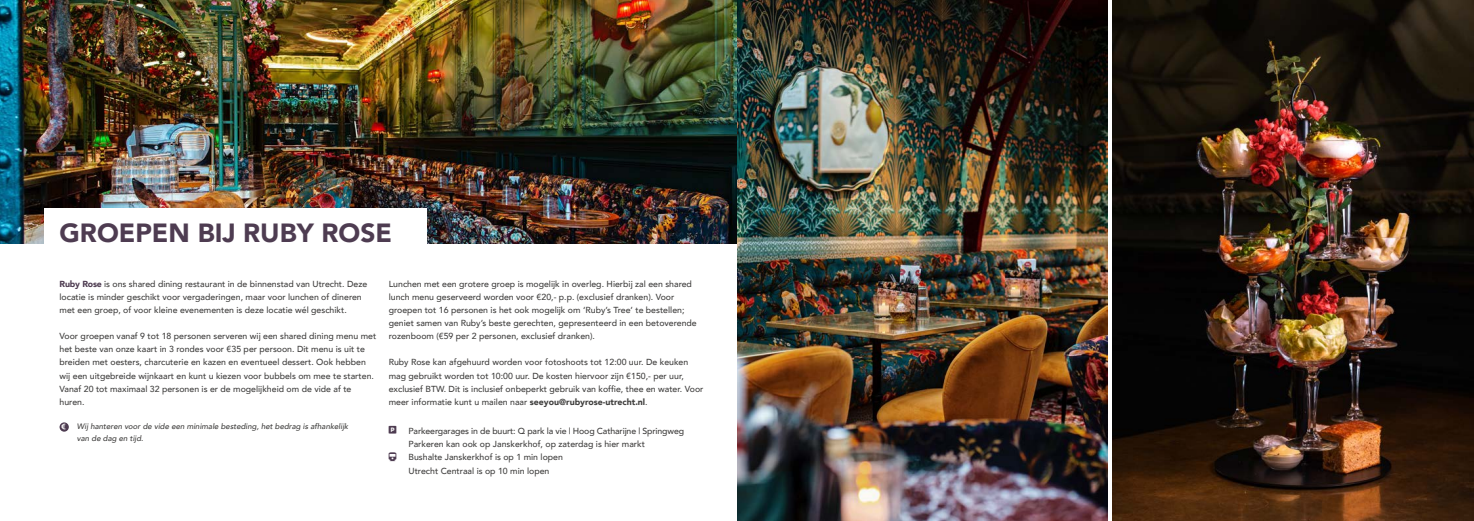
<style>
.page{position:relative;width:1474px;height:521px;background:#fff}
.page>*{position:absolute;margin:0;border:0;box-sizing:border-box;transform-origin:0 0}
.t1{font:900 26.25px "Avenir";color:#4e3c51}
.t2{font:500 8.75px/13.1px "Avenir";color:#403f3e}
.t3{font:italic 500 7.88px/11.4px "Avenir";color:#403f3e}
.s1{font-weight:900;color:#4e3c51}
.s2{font-weight:900}
</style>
<div class="page">
<img style="left:0;top:0;width:737px;height:243px">
<div style="left:45px;top:208px;width:382px;height:61px;background:#fff"></div>
<img style="left:737px;top:0;width:370px;height:521px">
<img style="left:1112px;top:0;width:361px;height:521px">
<svg style="left:60px;top:422px;width:9px;height:10px"></svg>
<svg style="left:62px;top:424px;width:4px;height:6px"></svg>
<h1 class="t1" style="left:60px;top:210px;width:334px">GROEPEN BIJ RUBY ROSE</h1>
<p class="t2" style="left:60px;top:276px;width:309px"><span class="s1">Ruby Rose</span> is ons shared dining restaurant in de binnenstad van Utrecht. Deze locatie is minder geschikt voor vergaderingen, maar voor lunchen of dineren met een groep, of voor kleine evenementen is deze locatie wél geschikt.</p>
<p class="t2" style="left:60px;top:329px;width:318px">Voor groepen vanaf 9 tot 18 personen serveren wij een shared dining menu met het beste van onze kaart in 3 rondes voor €35 per persoon. Dit menu is uit te breiden met oesters, charcuterie en kazen en eventueel dessert. Ook hebben wij een uitgebreide wijnkaart en kunt u kiezen voor bubbels om mee te starten.<br>Vanaf 20 tot maximaal 32 personen is er de mogelijkheid om de vide af te huren.</p>
<p class="t3" style="left:77px;top:421px;width:273px">Wij hanteren voor de vide een minimale besteding, het bedrag is afhankelijk van de dag en tijd.</p>
<p class="t2" style="left:389px;top:276px;width:309px">Lunchen met een grotere groep is mogelijk in overleg. Hierbij zal een shared lunch menu geserveerd worden voor €20,- p.p. (exclusief dranken). Voor groepen tot 16 personen is het ook mogelijk om ‘Ruby’s Tree’ te bestellen; geniet samen van Ruby’s beste gerechten, gepresenteerd in een betoverende rozenboom (€59 per 2 personen, exclusief dranken).</p>
<p class="t2" style="left:389px;top:355px;width:316px">Ruby Rose kan afgehuurd worden voor fotoshoots tot 12:00 uur. De keuken mag gebruikt worden tot 10:00 uur. De kosten hiervoor zijn €150,- per uur, exclusief BTW. Dit is inclusief onbeperkt gebruik van koffie, thee en water. Voor meer informatie kunt u mailen naar <span class="s2">seeyou@rubyrose-utrecht.nl</span>.</p>
<p class="t2" style="left:408px;top:424px;width:277px">Parkeergarages in de buurt: Q park la vie | Hoog Catharijne | Springweg Parkeren kan ook op Janskerkhof, op zaterdag is hier markt<br>Bushalte Janskerkhof is op 1 min lopen<br>Utrecht Centraal is op 10 min lopen</p>
</div>
